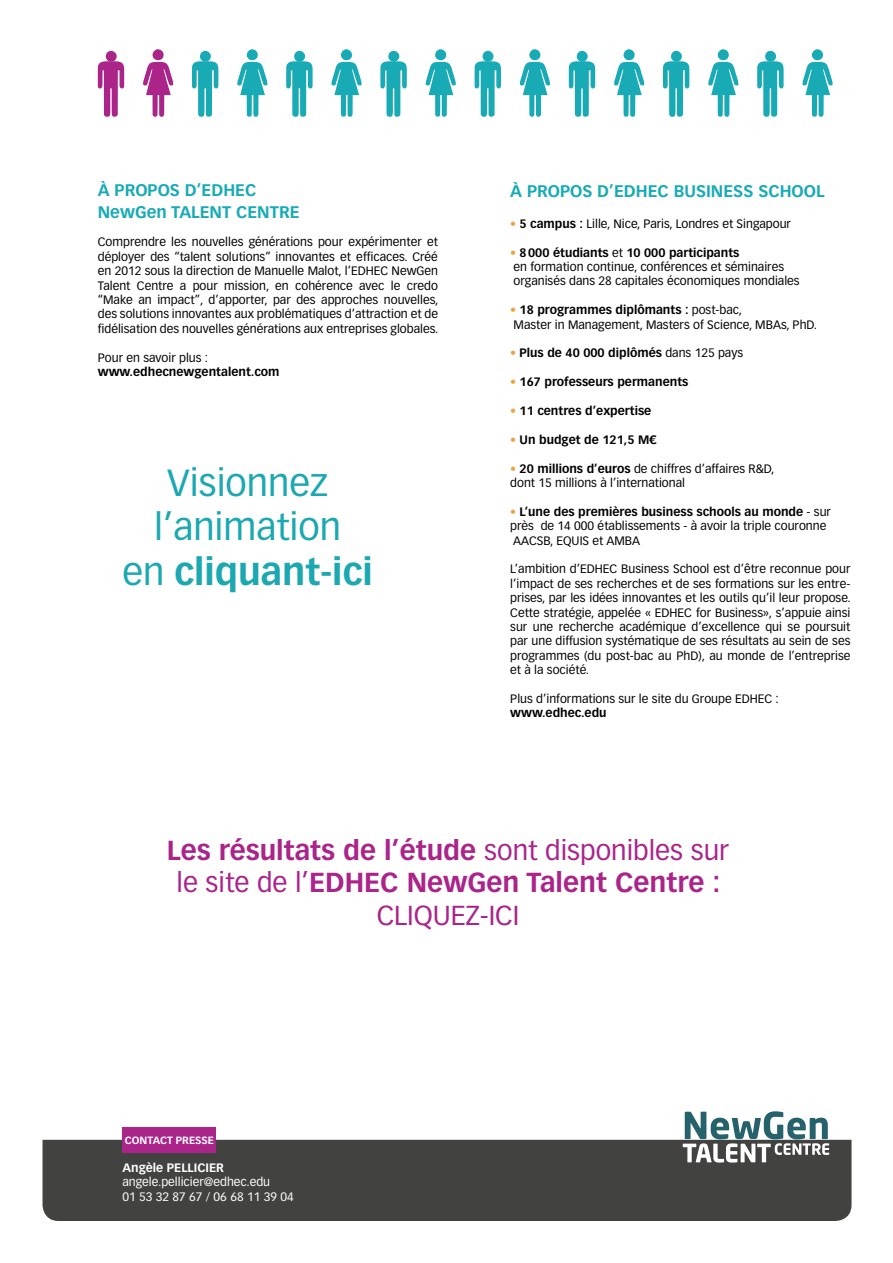
<style>
.page{position:relative;width:893px;height:1263px;background:#fff}
.page>*{position:absolute;margin:0;border:0;box-sizing:border-box;transform-origin:0 0}
.t1{font:37.05px/44.5px "Vectora LT Std";color:#1ca8b1;text-align:center}
.t2{font:700 37.05px "Vectora LT Std";color:#1ca8b1}
.t3{font:700 27px/32.4px "Vectora LT Std";color:#aa2489;text-align:center}
.t4{font:700 16.5px "Vectora LT Std";color:#19abb5}
.t5{font:12px/14.4px "Vectora LT Std";color:#000;text-align:justify}
.t6{font:700 12px "Vectora LT Std";color:#000}
.t7{font:12px "Vectora LT Std";color:#fff}
.t8{font:700 12px "Vectora LT Std";color:#fff}
.t9{font:700 10.35px "Vectora LT Std";color:#fff}
.s1{font-weight:400}
.s2{color:#eda241}
.s3{font-weight:700}
.s4{font-weight:400;color:#eda241}
</style>
<div class="page">
<div style="left:43px;top:1140px;width:808px;height:81px;background:#424240"></div>
<div style="left:122px;top:1127px;width:94px;height:25px;background:#aa2489"></div>
<svg style="left:98px;top:50px;width:26px;height:67px"></svg>
<svg style="left:143px;top:49px;width:31px;height:68px"></svg>
<svg style="left:192px;top:50px;width:26px;height:67px"></svg>
<svg style="left:237px;top:49px;width:31px;height:68px"></svg>
<svg style="left:286px;top:50px;width:27px;height:67px"></svg>
<svg style="left:331px;top:49px;width:31px;height:68px"></svg>
<svg style="left:380px;top:50px;width:27px;height:67px"></svg>
<svg style="left:426px;top:49px;width:30px;height:68px"></svg>
<svg style="left:475px;top:50px;width:26px;height:67px"></svg>
<svg style="left:520px;top:49px;width:30px;height:68px"></svg>
<svg style="left:569px;top:50px;width:26px;height:67px"></svg>
<svg style="left:614px;top:49px;width:31px;height:68px"></svg>
<svg style="left:663px;top:50px;width:26px;height:67px"></svg>
<svg style="left:708px;top:49px;width:31px;height:68px"></svg>
<svg style="left:757px;top:50px;width:27px;height:67px"></svg>
<svg style="left:802px;top:49px;width:31px;height:68px"></svg>
<svg style="left:683px;top:1111px;width:146px;height:51px"></svg>
<p class="t4" style="left:98px;top:180px;width:160px">À PROPOS D’EDHEC</p>
<p class="t4" style="left:98px;top:202px;width:203px">NewGen TALENT CENTRE</p>
<p class="t5" style="left:98px;top:235px;width:342px">Comprendre les nouvelles générations pour expérimenter et déployer des “talent solutions” innovantes et efficaces. Créé en 2012 sous la direction de Manuelle Malot, l’EDHEC NewGen Talent Centre a pour mission, en cohérence avec le credo “Make an impact”, d’apporter, par des approches nouvelles, des solutions innovantes aux problématiques d’attraction et de fidélisation des nouvelles générations aux entreprises globales.</p>
<p class="t5" style="left:98px;top:350px;width:112px">Pour en savoir plus :</p>
<p class="t6" style="left:98px;top:364px;width:183px">www.edhecnewgentalent.com</p>
<p class="t1" style="left:154px;top:460px;width:188px">Visionnez l’animation</p>
<p class="t2" style="left:122px;top:549px;width:252px"><span class="s1">en</span> cliquant-ici</p>
<p class="t4" style="left:510px;top:181px;width:316px">À PROPOS D’EDHEC BUSINESS SCHOOL</p>
<p class="t5" style="left:510px;top:216px;width:282px"><span class="s2">•</span> <span class="s3">5 campus :</span> Lille, Nice, Paris, Londres et Singapour</p>
<p class="t6" style="left:510px;top:245px;width:231px"><span class="s4">•</span> 8000 étudiants <span class="s1">et</span> 10 000 participants</p>
<p class="t5" style="left:514px;top:260px;width:272px">en formation continue, conférences et séminaires</p>
<p class="t5" style="left:514px;top:274px;width:288px">organisés dans 28 capitales économiques mondiales</p>
<p class="t6" style="left:510px;top:303px;width:233px"><span class="s4">•</span> 18 programmes diplômants : <span class="s1">post-bac,</span></p>
<p class="t5" style="left:514px;top:317px;width:305px">Master in Management, Masters of Science, MBAs, PhD.</p>
<p class="t6" style="left:510px;top:346px;width:234px"><span class="s4">•</span> Plus de 40 000 diplômés <span class="s1">dans 125 pays</span></p>
<p class="t6" style="left:510px;top:375px;width:180px"><span class="s4">•</span> 167 professeurs permanents</p>
<p class="t6" style="left:510px;top:403px;width:143px"><span class="s4">•</span> 11 centres d’expertise</p>
<p class="t6" style="left:510px;top:432px;width:148px"><span class="s4">•</span> Un budget de 121,5 M€</p>
<p class="t5" style="left:510px;top:461px;width:266px"><span class="s2">•</span> <span class="s3">20 millions d’euros</span> de chiffres d’affaires R&amp;D,</p>
<p class="t5" style="left:510px;top:476px;width:176px">dont 15 millions à l’international</p>
<p class="t5" style="left:510px;top:504px;width:322px"><span class="s2">•</span> <span class="s3">L’une des premières business schools au monde</span> - sur près de 14 000 établissements - à avoir la triple couronne</p>
<p class="t5" style="left:513px;top:533px;width:128px">AACSB, EQUIS et AMBA</p>
<p class="t5" style="left:510px;top:562px;width:342px">L’ambition d’EDHEC Business School est d’être reconnue pour l’impact de ses recherches et de ses formations sur les entre&shy;prises, par les idées innovantes et les outils qu’il leur propose.<br>Cette stratégie, appelée « EDHEC for Business», s’appuie ainsi sur une recherche académique d’excellence qui se poursuit par une diffusion systématique de ses résultats au sein de ses programmes (du post-bac au PhD), au monde de l’entreprise et à la société.</p>
<p class="t5" style="left:510px;top:692px;width:270px">Plus d’informations sur le site du Groupe EDHEC :</p>
<p class="t6" style="left:510px;top:706px;width:98px">www.edhec.edu</p>
<p class="t3" style="left:167px;top:834px;width:564px">Les résultats de l’étude <span class="s1">sont disponibles sur le site de l’</span>EDHEC NewGen Talent Centre :<br><span class="s1">CLIQUEZ-ICI</span></p>
<p class="t9" style="left:125px;top:1134px;width:91px">CONTACT PRESSE</p>
<p class="t8" style="left:122px;top:1160px;width:103px">Angèle PELLICIER</p>
<p class="t7" style="left:122px;top:1175px;width:149px">angele.pellicier@edhec.edu</p>
<p class="t7" style="left:122px;top:1189px;width:173px">01 53 32 87 67 / 06 68 11 39 04</p>
</div>
